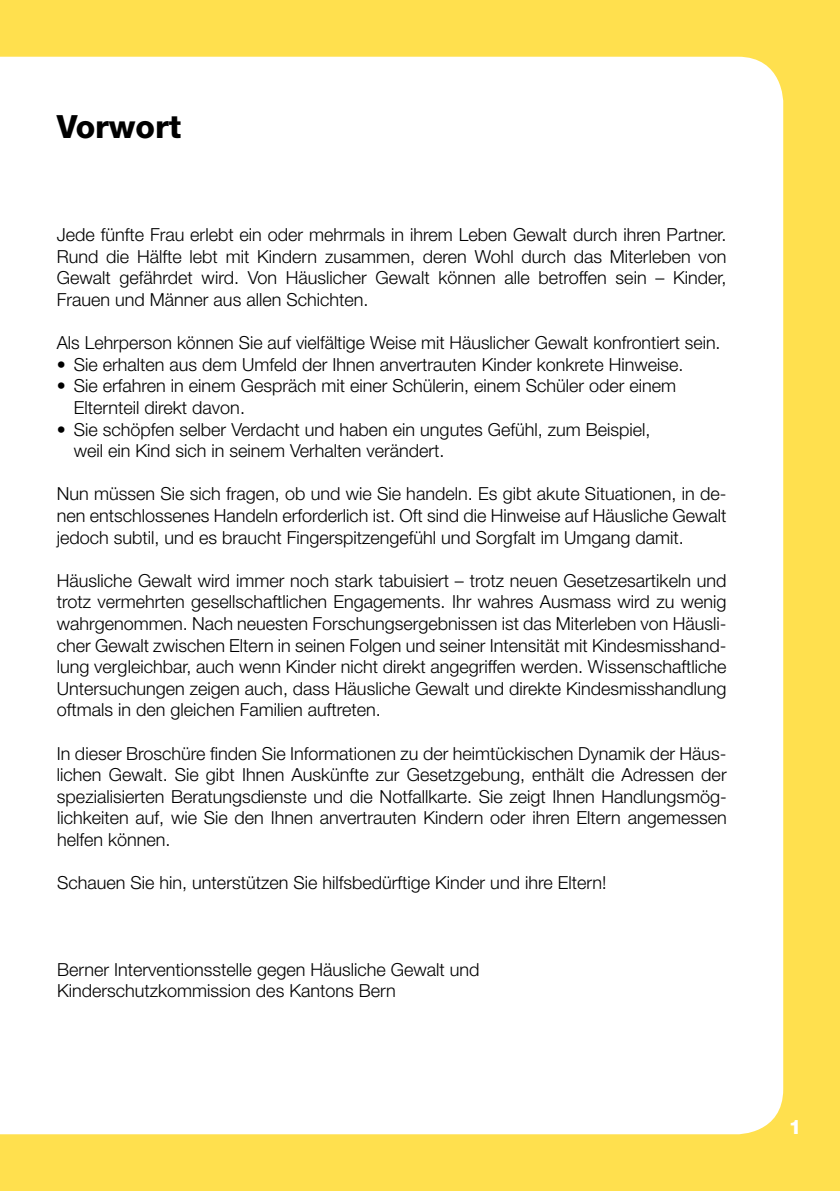
<style>
.page{position:relative;width:840px;height:1191px;background:#fff}
.page>*{position:absolute;margin:0;border:0;box-sizing:border-box;transform-origin:0 0}
.t1{font:800 32px "Helvetica Neue";color:#000}
.t2{font:800 20px "Helvetica Neue";color:#fff}
.t3{font:300 18px/21.6px "Helvetica Neue";color:#000;text-align:justify}
</style>
<div class="page">
<div style="left:0;top:0;width:839px;height:1191px;background:#ffe04e"></div>
<div style="left:0;top:57px;width:782px;height:1077px;background:#fff"></div>
<h1 class="t1" style="left:57px;top:107px;width:126px">Vorwort</h1>
<p class="t3" style="left:57px;top:223px;width:671px">Jede fünfte Frau erlebt ein oder mehrmals in ihrem Leben Gewalt durch ihren Partner.<br>Rund die Hälfte lebt mit Kindern zusammen, deren Wohl durch das Miterleben von Gewalt gefährdet wird. Von Häuslicher Gewalt können alle betroffen sein – Kinder, Frauen und Männer aus allen Schichten.</p>
<p class="t3" style="left:57px;top:331px;width:665px">Als Lehrperson können Sie auf vielfältige Weise mit Häuslicher Gewalt konfrontiert sein.</p>
<p class="t3" style="left:57px;top:353px;width:628px">• Sie erhalten aus dem Umfeld der Ihnen anvertrauten Kinder konkrete Hinweise.</p>
<p class="t3" style="left:74px;top:375px;width:603px;text-indent:-17px">• Sie erfahren in einem Gespräch mit einer Schülerin, einem Schüler oder einem<br>Elternteil direkt davon.</p>
<p class="t3" style="left:74px;top:418px;width:578px;text-indent:-17px">• Sie schöpfen selber Verdacht und haben ein ungutes Gefühl, zum Beispiel, weil ein Kind sich in seinem Verhalten verändert.</p>
<p class="t3" style="left:57px;top:483px;width:671px">Nun müssen Sie sich fragen, ob und wie Sie handeln. Es gibt akute Situationen, in de&shy;nen entschlossenes Handeln erforderlich ist. Oft sind die Hinweise auf Häusliche Gewalt jedoch subtil, und es braucht Fingerspitzengefühl und Sorgfalt im Umgang damit.</p>
<p class="t3" style="left:57px;top:569px;width:671px">Häusliche Gewalt wird immer noch stark tabuisiert – trotz neuen Gesetzesartikeln und trotz vermehrten gesellschaftlichen Engagements. Ihr wahres Ausmass wird zu wenig wahrgenommen. Nach neuesten Forschungsergebnissen ist das Miterleben von Häusli&shy;cher Gewalt zwischen Eltern in seinen Folgen und seiner Intensität mit Kindesmisshand&shy;lung vergleichbar, auch wenn Kinder nicht direkt angegriffen werden. Wissenschaftliche Untersuchungen zeigen auch, dass Häusliche Gewalt und direkte Kindesmisshandlung oftmals in den gleichen Familien auftreten.</p>
<p class="t3" style="left:57px;top:742px;width:671px">In dieser Broschüre finden Sie Informationen zu der heimtückischen Dynamik der Häus&shy;lichen Gewalt. Sie gibt Ihnen Auskünfte zur Gesetzgebung, enthält die Adressen der spezialisierten Beratungsdienste und die Notfallkarte. Sie zeigt Ihnen Handlungsmög&shy;lichkeiten auf, wie Sie den Ihnen anvertrauten Kindern oder ihren Eltern angemessen helfen können.</p>
<p class="t3" style="left:57px;top:871px;width:550px">Schauen Sie hin, unterstützen Sie hilfsbedürftige Kinder und ihre Eltern!</p>
<p class="t3" style="left:57px;top:958px;width:424px">Berner Interventionsstelle gegen Häusliche Gewalt und<br>Kinderschutzkommission des Kantons Bern</p>
<p class="t2" style="left:788px;top:1114px;width:14px">1</p>
</div>
